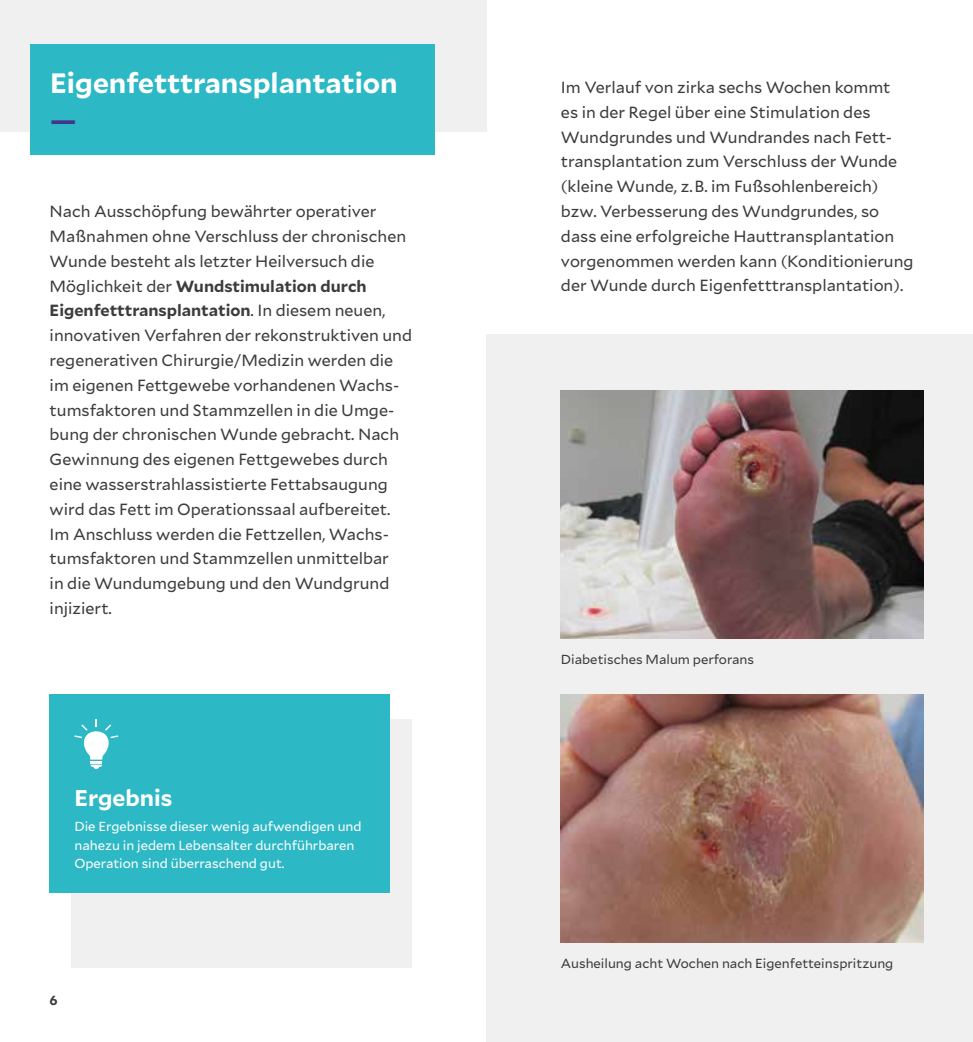
<style>
.page{position:relative;width:973px;height:1042px;background:#fff}
.page>*{position:absolute;margin:0;border:0;box-sizing:border-box;transform-origin:0 0}
.t1{font:700 28px "Mallory";color:#fff}
.t2{font:700 28px "Mallory";color:#43358b}
.t3{font:700 22.75px "Mallory";color:#fff}
.t4{font:16.1px/24.8px "Mallory";color:#3c3c3b}
.t5{font:13.12px/18.6px "Mallory";color:#fff}
.t6{font:13.12px "Mallory";color:#3c3c3b}
.t7{font:700 13.12px "Mallory";color:#3c3c3b}
.s1{font-weight:700}
</style>
<div class="page">
<div style="left:0;top:0;width:486px;height:132px;background:#f0f0f0"></div>
<div style="left:486px;top:335px;width:486px;height:707px;background:#f0f0f0"></div>
<div style="left:30px;top:45px;width:404px;height:110px;background:#2db8c5"></div>
<div style="left:71px;top:719px;width:341px;height:248px;background:#f0f0f0"></div>
<div style="left:50px;top:694px;width:340px;height:199px;background:#2db8c5"></div>
<svg style="left:74px;top:719px;width:44px;height:50px"></svg>
<img style="left:561px;top:391px;width:362px;height:248px">
<img style="left:561px;top:694px;width:362px;height:249px">
<h1 class="t1" style="left:50px;top:62px;width:349px">Eigenfetttransplantation</h1>
<h1 class="t2" style="left:50px;top:99px;width:28px">—</h1>
<p class="t4" style="left:50px;top:198px;width:364px">Nach Ausschöpfung bewährter operativer Maßnahmen ohne Verschluss der chronischen Wunde besteht als letzter Heilversuch die Möglichkeit der <span class="s1">Wundstimulation durch Eigenfetttransplantation</span>. In diesem neuen, innovativen Verfahren der rekonstruktiven und regenerativen Chirurgie/Medizin werden die im eigenen Fettgewebe vorhandenen Wachs&shy;tumsfaktoren und Stammzellen in die Umge&shy;bung der chronischen Wunde gebracht. Nach Gewinnung des eigenen Fettgewebes durch eine wasserstrahlassistierte Fettabsaugung wird das Fett im Operationssaal aufbereitet.<br>Im Anschluss werden die Fettzellen, Wachs&shy;tumsfaktoren und Stammzellen unmittelbar<br>in die Wundumgebung und den Wundgrund injiziert.</p>
<h2 class="t3" style="left:74px;top:781px;width:99px">Ergebnis</h2>
<p class="t5" style="left:74px;top:816px;width:289px">Die Ergebnisse dieser wenig aufwendigen und nahezu in jedem Lebensalter durchführbaren<br>Operation sind überraschend gut.</p>
<p class="t7" style="left:50px;top:990px;width:10px">6</p>
<p class="t4" style="left:561px;top:74px;width:354px">Im Verlauf von zirka sechs Wochen kommt<br>es in der Regel über eine Stimulation des Wundgrundes und Wundrandes nach Fett&shy;transplantation zum Verschluss der Wunde (kleine Wunde, z.B. im Fußsohlenbereich) bzw. Verbesserung des Wundgrundes, so dass eine erfolgreiche Hauttransplantation vorgenommen werden kann (Konditionierung der Wunde durch Eigenfetttransplantation).</p>
<p class="t6" style="left:561px;top:649px;width:194px">Diabetisches Malum perforans</p>
<p class="t6" style="left:561px;top:953px;width:334px">Ausheilung acht Wochen nach Eigenfetteinspritzung</p>
</div>
